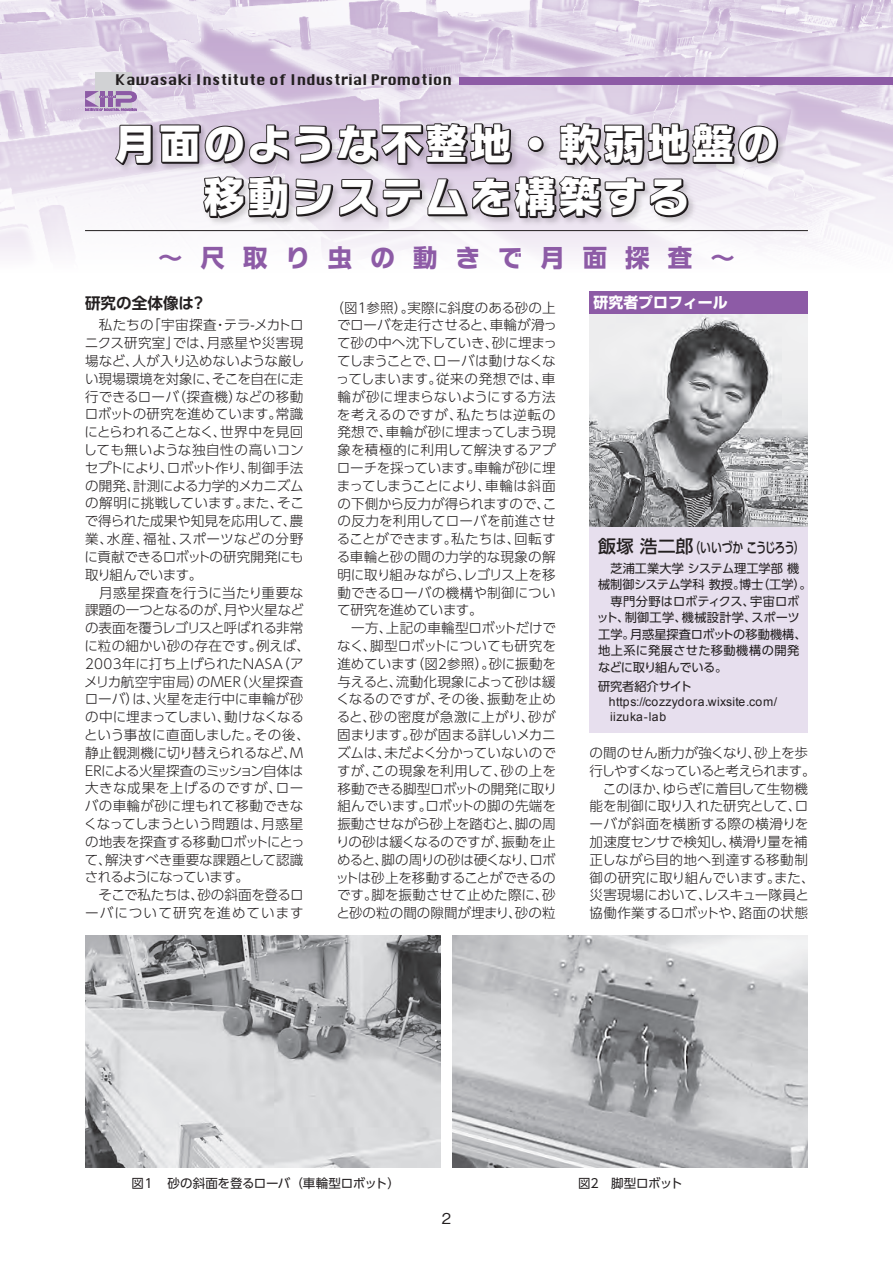
<style>
.page{position:relative;width:893px;height:1263px;background:#fff}
.page>*{position:absolute;margin:0;border:0;box-sizing:border-box;transform-origin:0 0}
.t1{font:800 40.35px "UD Shin Go Pr 6";letter-spacing:.1em;color:#fff}
.t2{font:800 40.35px "Typelabo N Std";letter-spacing:.1em;color:#fff}
.t3{font:700 24.45px "UD Shin Go Pr 6";letter-spacing:.745em;color:#8d5ba6}
.t4{font:700 15.6px "UD Shin Go Pr 6 De";color:#231f20}
.t5{font:700 14.85px "Shin Go Pr 6";color:#fff}
.t6{font:500 14.85px "Gothic BBB Pr 6";color:#231f20}
.t7{font:14.4px "Krungthep";color:#231f20}
.t8{font:500 14.1px "UD Shin Go Pr 6";letter-spacing:-.085em;color:#231f20;scale:.77 1}
.t9{font:300 13.5px/17.9px "UD Shin Go Pr 6";letter-spacing:-.005em;color:#231f20}
.t10{font:12.45px "UD Shin Go Pr 6";letter-spacing:-.015em;color:#231f20}
.t11{font:12.15px/16.5px "UD Shin Go Pr 6";color:#231f20}
.t12{font:12.15px/14.9px "Arial";letter-spacing:.03em;color:#231f20}
.s1{font-family:"Typelabo N Std"}
.s2{font-family:"UD Shin Go Pr 6"}
.s3{font-size:17.85px}
</style>
<div class="page">
<img style="left:0;top:0;width:893px;height:586px">
<div style="left:590px;top:300px;width:218px;height:433px;background:#e7dfee"></div>
<img style="left:590px;top:314px;width:218px;height:212px">
<img style="left:85px;top:936px;width:355px;height:232px">
<img style="left:453px;top:936px;width:354px;height:232px">
<div style="left:459px;top:78px;width:434px;height:7px;background:#8d5ba6"></div>
<div style="left:96px;top:72px;width:36px;height:36px;background:#d1d2d4"></div>
<img style="left:110px;top:119px;width:684px;height:122px">
<div style="left:529px;top:137px;width:15px;height:15px;border:2px solid #231f20;border-radius:50%"></div>
<svg style="left:113px;top:122px;width:400px;height:45px"></svg>
<div style="left:528px;top:136px;width:15px;height:15px;border:2px solid #231f20;border-radius:50%"></div>
<svg style="left:558px;top:122px;width:221px;height:45px"></svg>
<svg style="left:202px;top:175px;width:488px;height:45px"></svg>
<div style="left:590px;top:291px;width:218px;height:23px;background:#8d5ba6"></div>
<hr style="left:85px;top:230px;width:723px;height:1px;background:#231f20">
<svg style="left:85px;top:91px;width:52px;height:20px"></svg>
<p class="t7" style="left:115px;top:72px;width:338px">Kawasaki Institute of Industrial Promotion</p>
<h1 class="t1" style="left:115px;top:111px;width:664px">月面<span class="s1">のような</span>不整地<span class="s1">・</span>軟弱地盤<span class="s1">の</span></h1>
<h1 class="t2" style="left:204px;top:167px;width:486px"><span class="s2">移動</span>システムを<span class="s2">構築</span>する</h1>
<h2 class="t3" style="left:158px;top:238px;width:578px">～尺取<span class="s1">り</span>虫<span class="s1">の</span>動<span class="s1">きで</span>月面探査～</h2>
<p class="t4" style="left:85px;top:291px;width:123px">研究の全体像は？</p>
<p class="t9" style="left:82px;top:316px;width:229px">　私たちの「宇宙探査・テラ-メカトロニクス研究室」では、月惑星や災害現場など、人が入り込めないような厳しい現場環境を対象に、そこを自在に走行できるローバ（探査機）などの移動ロボットの研究を進めています。常識にとらわれることなく、世界中を見回しても無いような独自性の高いコンセプトにより、ロボット作り、制御手法の開発、計測による力学的メカニズムの解明に挑戦しています。また、そこで得られた成果や知見を応用して、農業、水産、福祉、スポーツなどの分野に貢献できるロボットの研究開発にも取り組んでいます。<br>　月惑星探査を行うに当たり重要な課題の一つとなるのが、月や火星などの表面を覆うレゴリスと呼ばれる非常に粒の細かい砂の存在です。例えば、<br>2003年に打ち上げられたＮＡＳＡ（アメリカ航空宇宙局）のＭＥＲ（火星探査ローバ）は、火星を走行中に車輪が砂の中に埋まってしまい、動けなくなるという事故に直面しました。その後、静止観測機に切り替えられるなど、Ｍ<br>ＥＲによる火星探査のミッション自体は大きな成果を上げるのですが、ローバの車輪が砂に埋もれて移動できなくなってしまうという問題は、月惑星の地表を探査する移動ロボットにとって、解決すべき重要な課題として認識されるようになっています。<br>　そこで私たちは、砂の斜面を登るローバについて研究を進めています</p>
<p class="t9" style="left:335px;top:298px;width:223px;text-indent:-5px">（図１参照）。実際に斜度のある砂の上でローバを走行させると、車輪が滑って砂の中へ沈下していき、砂に埋まってしまうことで、ローバは動けなくなってしまいます。従来の発想では、車輪が砂に埋まらないようにする方法を考えるのですが、私たちは逆転の発想で、車輪が砂に埋まってしまう現象を積極的に利用して解決するアプローチを採っています。車輪が砂に埋まってしまうことにより、車輪は斜面の下側から反力が得られますので、この反力を利用してローバを前進させることができます。私たちは、回転する車輪と砂の間の力学的な現象の解明に取り組みながら、レゴリス上を移動できるローバの機構や制御について研究を進めています。<br>　一方、上記の車輪型ロボットだけでなく、脚型ロボットについても研究を進めています（図２参照）。砂に振動を与えると、流動化現象によって砂は緩くなるのですが、その後、振動を止めると、砂の密度が急激に上がり、砂が固まります。砂が固まる詳しいメカニズムは、未だよく分かっていないのですが、この現象を利用して、砂の上を移動できる脚型ロボットの開発に取り組んでいます。ロボットの脚の先端を振動させながら砂上を踏むと、脚の周りの砂は緩くなるのですが、振動を止めると、脚の周りの砂は硬くなり、ロボットは砂上を移動することができるのです。脚を振動させて止めた際に、砂と砂の粒の間の隙間が埋まり、砂の粒</p>
<p class="t5" style="left:594px;top:290px;width:135px">研究者プロフィール</p>
<p class="t8" style="left:598px;top:536px;width:270px"><span class="s3">飯塚 浩二郎</span>（いいづか こうじろう）</p>
<p class="t11" style="left:597px;top:560px;width:216px">　芝浦工業大学 システム理工学部 機械制御システム学科 教授。博士（工学）。　専門分野はロボティクス、宇宙ロボット、制御工学、機械設計学、スポーツ工学。月惑星探査ロボットの移動機構、地上系に発展させた移動機構の開発などに取り組んでいる。</p>
<p class="t11" style="left:598px;top:678px;width:95px">研究者紹介サイト</p>
<p class="t12" style="left:609px;top:695px;width:170px">https://cozzydora.wixsite.com/ iizuka-lab</p>
<p class="t9" style="left:590px;top:743px;width:227px">の間のせん断力が強くなり、砂上を歩行しやすくなっていると考えられます。　このほか、ゆらぎに着目して生物機能を制御に取り入れた研究として、ローバが斜面を横断する際の横滑りを加速度センサで検知し、横滑り量を補正しながら目的地へ到達する移動制御の研究に取り組んでいます。また、災害現場において、レスキュー隊員と協働作業するロボットや、路面の状態</p>
<p class="t10" style="left:132px;top:1173px;width:270px">図１　砂の斜面を登るローバ（車輪型ロボット）</p>
<p class="t10" style="left:578px;top:1173px;width:106px">図2　脚型ロボット</p>
<p class="t6" style="left:442px;top:1206px;width:11px">2</p>
</div>
